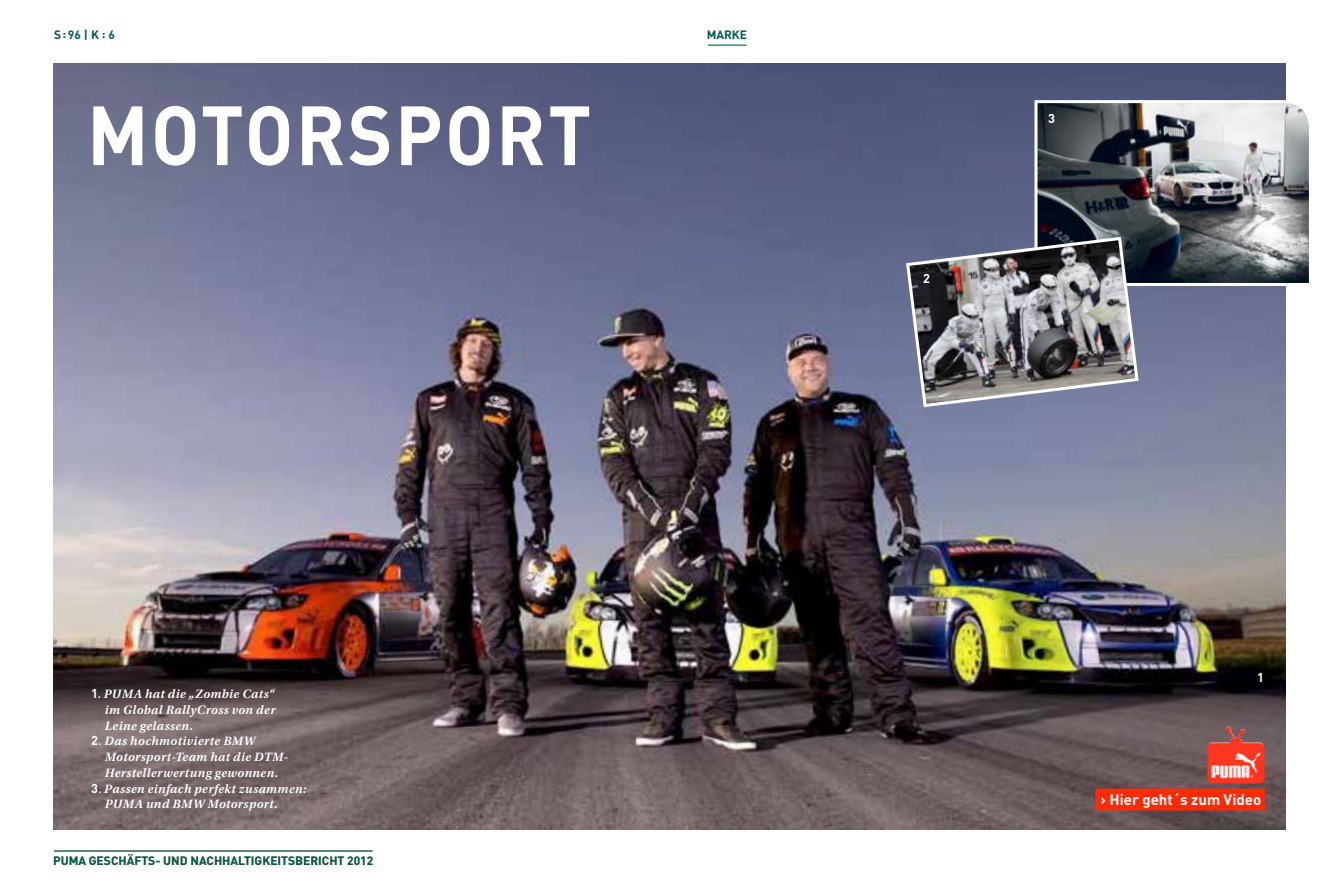
<style>
.page{position:relative;width:1340px;height:893px;background:#fff}
.page>*{position:absolute;margin:0;border:0;box-sizing:border-box;transform-origin:0 0}
.t1{font:700 82.5px "DIN";letter-spacing:.03em;color:#fff;scale:.92 1}
.t2{font:700 15px "DIN";color:#fff}
.t3{font:italic 600 12.75px/15.8px "Utopia Std";letter-spacing:.03em;color:#fff}
.t4{font:700 12.75px "DIN";color:#fff}
.t5{font:700 12px "DIN";color:#005d55}
.s1{font-family:"DIN";font-weight:700;font-style:normal}
.s2{font-family:"United Serif Semi Cond";font-weight:700;font-style:normal}
</style>
<div class="page">
<img style="left:54px;top:64px;width:1231px;height:765px">
<svg style="left:1033px;top:99px;width:276px;height:188px;background:#73777c"></svg>
<img style="left:904px;top:235px;width:236px;height:174px">
<img style="left:1207px;top:726px;width:57px;height:57px">
<div style="left:1095px;top:789px;width:169px;height:21px;background:#ff2b06"></div>
<hr style="left:54px;top:850px;width:318px;height:2px;background:#005d55">
<hr style="left:708px;top:45px;width:38px;height:1px;background:#005d55">
<p class="t5" style="left:54px;top:26px;width:62px">S :96 | K : 6</p>
<h1 class="t1" style="left:87px;top:81px;width:549px">M OTORSPORT</h1>
<p class="t5" style="left:706px;top:26px;width:42px">MARKE</p>
<p class="t3" style="left:105px;top:686px;width:173px;text-indent:-14px"><span class="s1">1</span><span class="s2">.</span> PUMA hat die „Zombie Cats“ im Global RallyCross von der<br>Leine gelassen.</p>
<p class="t3" style="left:91px;top:733px;width:165px"><span class="s1">2</span><span class="s2">.</span> Das hochmotivierte BMW</p>
<p class="t3" style="left:105px;top:749px;width:185px">Motorsport-Team hat die DTM-</p>
<p class="t3" style="left:91px;top:765px;width:188px">Herstellerwertung gewonnen.</p>
<p class="t3" style="left:105px;top:781px;width:203px;text-indent:-14px"><span class="s1">3</span><span class="s2">.</span> Passen einfach perfekt zusammen:<br>PUMA und BMW Motorsport.</p>
<p class="t5" style="left:53px;top:852px;width:322px">PUMA GESCHÄFTS- UND NACHHALTIGKEITSBERICHT 2012</p>
<p class="t4" style="left:923px;top:270px;width:8px">2</p>
<p class="t4" style="left:1048px;top:110px;width:8px">3</p>
<p class="t4" style="left:1257px;top:669px;width:8px">1</p>
<p class="t2" style="left:1100px;top:790px;width:162px">› H IER GEHT´S ZUM VIDEO</p>
</div>
